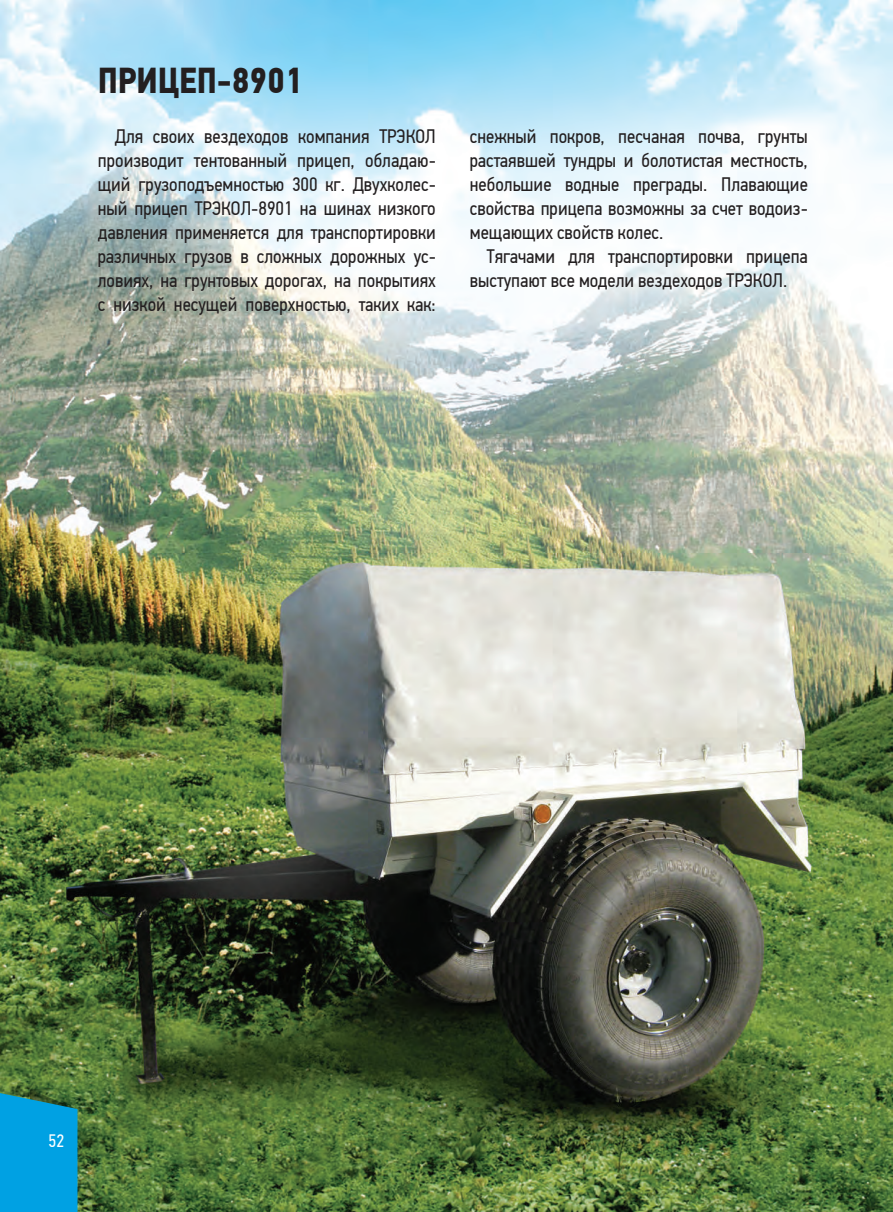
<style>
.page{position:relative;width:893px;height:1212px;background:#fff}
.page>*{position:absolute;margin:0;border:0;box-sizing:border-box;transform-origin:0 0}
.t1{font:700 36px "PF Din Text Cond Pro";color:#231f20}
.t2{font:19.5px/24px "PF Din Text Cond Pro";color:#231f20;text-align:justify}
.t3{font:18px "PF Din Text Cond Pro";color:#fff}
</style>
<div class="page">
<img style="left:0;top:0;width:893px;height:1212px">
<svg style="left:0;top:1087px;width:77px;height:125px;background:#079acf"></svg>
<h1 class="t1" style="left:98px;top:59px;width:206px">ПРИЦЕП-8901</h1>
<p class="t2" style="left:98px;top:125px;width:340px;text-indent:17px">Для своих вездеходов компания ТРЭКОЛ производит тентованный прицеп, обладаю&shy;щий грузоподъемностью 300 кг. Двухколес&shy;ный прицеп ТРЭКОЛ-8901 на шинах низкого давления применяется для транспортировки различных грузов в сложных дорожных ус&shy;ловиях, на грунтовых дорогах, на покрытиях с низкой несущей поверхностью, таких как:</p>
<p class="t2" style="left:470px;top:125px;width:340px">снежный покров, песчаная почва, грунты растаявшей тундры и болотистая местность, небольшие водные преграды. Плавающие свойства прицепа возможны за счет водоиз&shy;мещающих свойств колес.</p>
<p class="t2" style="left:470px;top:245px;width:340px;text-indent:17px">Тягачами для транспортировки прицепа выступают все модели вездеходов ТРЭКОЛ.</p>
<p class="t3" style="left:48px;top:1130px;width:17px">52</p>
</div>
